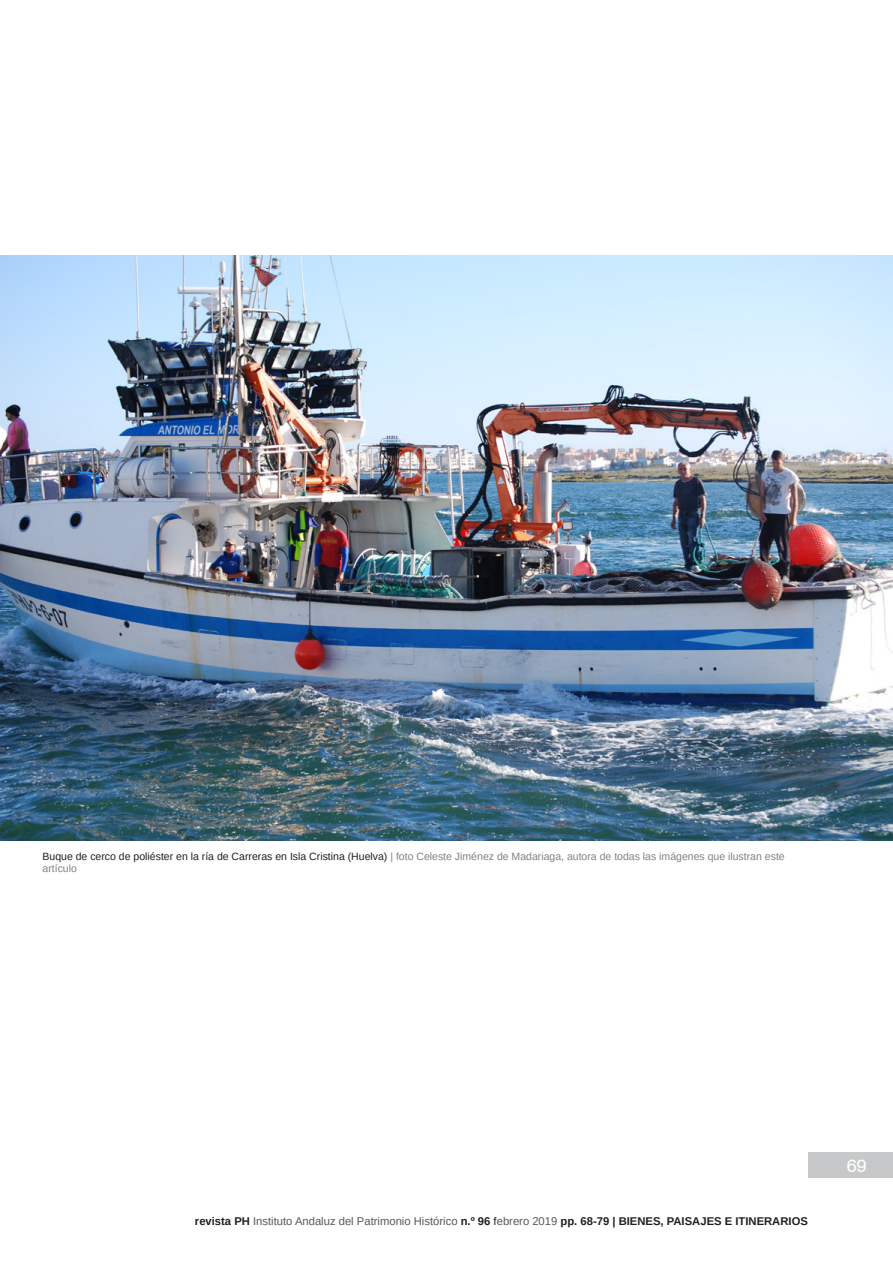
<style>
.page{position:relative;width:893px;height:1263px;background:#fff}
.page>*{position:absolute;margin:0;border:0;box-sizing:border-box;transform-origin:0 0}
.t1{font:18px "Swiss 721 BT";color:#fff}
.t2{font:700 11.25px "Arimo";color:#231f20}
.Pie_de_Foto{font:10.5px/12.6px "Arimo";color:#808285}
.s1{color:#231f20}
.s2{font-weight:400;color:#57585a}
.s3{font-weight:400}
</style>
<div class="page">
<div style="left:808px;top:1152px;width:85px;height:26px;background:#c7c8ca"></div>
<img style="left:0;top:255px;width:893px;height:585px">
<p class="Pie_de_Foto" style="left:43px;top:850px;width:744px"><span class="s1">Buque de cerco de poliéster en la ría de Carreras en Isla Cristina (Huelva)</span> | foto Celeste Jiménez de Madariaga, autora de todas las imágenes que ilustran este artículo</p>
<p class="t2" style="left:195px;top:1213px;width:614px">revista PH <span class="s2">Instituto Andaluz del Patrimonio Histórico</span> n.º 96 <span class="s3">f</span><span class="s2">ebrero 2019</span> pp. 68-79 | BIENES, PAISAJES E ITINERARIOS</p>
<h1 class="t1" style="left:847px;top:1154px;width:21px">69</h1>
</div>
